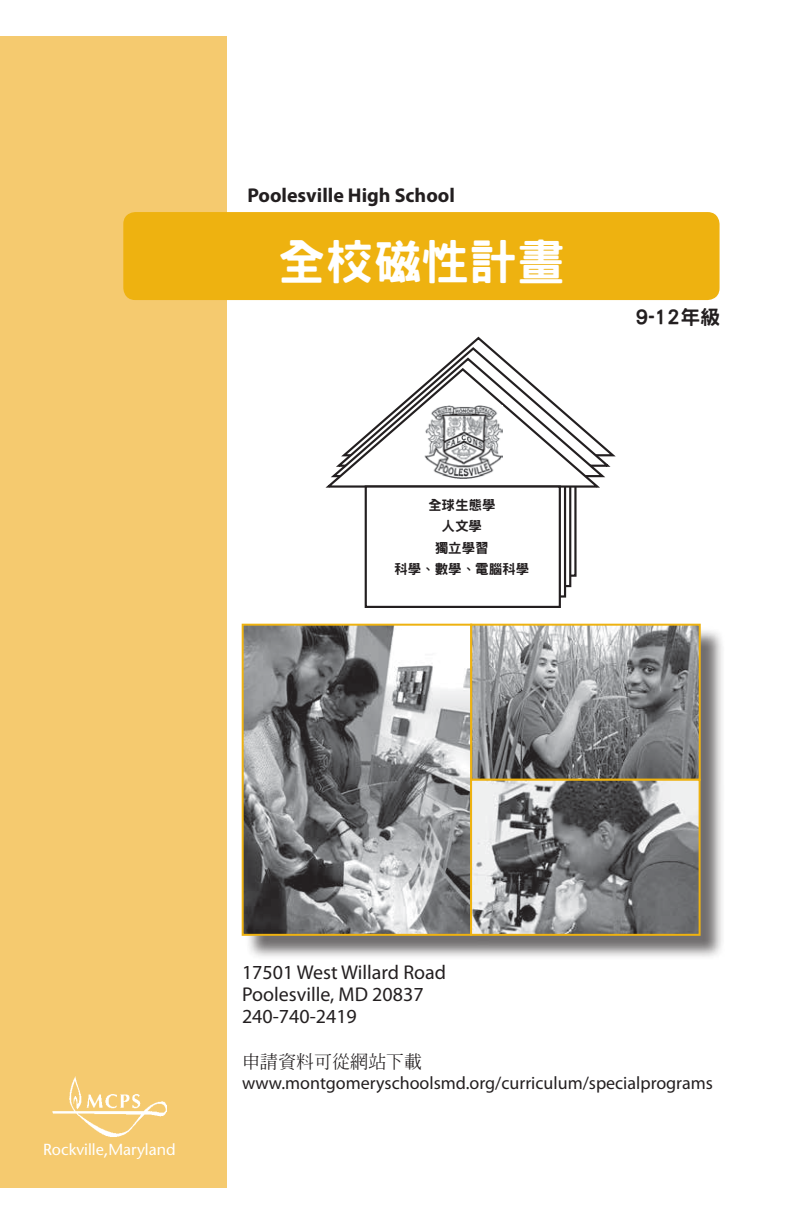
<style>
.page{position:relative;width:792px;height:1224px;background:#fff}
.page>*{position:absolute;margin:0;border:0;box-sizing:border-box;transform-origin:0 0}
.t1{font:800 48px "Han Wang Hei";color:#fff}
.t2{font:20px "Myriad Pro";color:#231f20}
.t3{font:700 20px "Myriad Pro";color:#231f20}
.t4{font:800 20px "Han Wang Hei";color:#231f20}
.t5{font:18px/22px "Myriad Pro";color:#231f20}
.t6{font:500 16px "Stone Sans Std";color:#fff}
.t7{font:800 13.4px "Han Wang Hei";color:#231f20}
.s1{font-family:"Han Wang Ming";font-weight:500}
</style>
<div class="page">
<div style="left:245px;top:627px;width:481px;height:334px;background:#231f20;opacity:.65"></div>
<img style="left:245px;top:627px;width:453px;height:306px">
<div style="left:242px;top:624px;width:230px;height:312px;border:2px solid #eeb210"></div>
<div style="left:470px;top:624px;width:231px;height:157px;border:2px solid #eeb210"></div>
<div style="left:470px;top:779px;width:231px;height:157px;border:2px solid #eeb210"></div>
<div style="left:0;top:36px;width:227px;height:1152px;background:#f5ca6f"></div>
<img style="left:52px;top:1076px;width:115px;height:61px">
<div style="left:123px;top:212px;width:597px;height:88px;background:#eeb210;border-radius:12px"></div>
<svg style="left:325px;top:337px;width:291px;height:152px"></svg>
<div style="left:366px;top:487px;width:194px;height:120px;background:#fff"></div>
<div style="left:365px;top:485px;width:196px;height:123px;border:2px solid #231f20"></div>
<img style="left:425px;top:406px;width:77px;height:72px">
<p class="t3" style="left:247px;top:184px;width:209px">Poolesville High School</p>
<p class="t1" style="left:277px;top:237px;width:290px">全校磁性計畫</p>
<p class="t7" style="left:428px;top:498px;width:69px">全球生態學</p>
<p class="t7" style="left:442px;top:519px;width:42px">人文學</p>
<p class="t7" style="left:435px;top:541px;width:55px">獨立學習</p>
<p class="t7" style="left:394px;top:562px;width:136px">科學、數學、電腦科學</p>
<p class="t4" style="left:636px;top:306px;width:86px">9-12年級</p>
<p class="t6" style="left:43px;top:1140px;width:134px">Rockville﹐Maryland</p>
<p class="t2" style="left:242px;top:961px;width:206px">17501 West Willard Road</p>
<p class="t2" style="left:242px;top:983px;width:183px">Poolesville, MD 20837</p>
<p class="t2" style="left:242px;top:1005px;width:116px">240-740-2419</p>
<p class="t5" style="left:242px;top:1050px;width:472px"><span class="s1">申請資料可從網站下載</span>www.montgomeryschoolsmd.org/curriculum/specialprograms</p>
</div>
